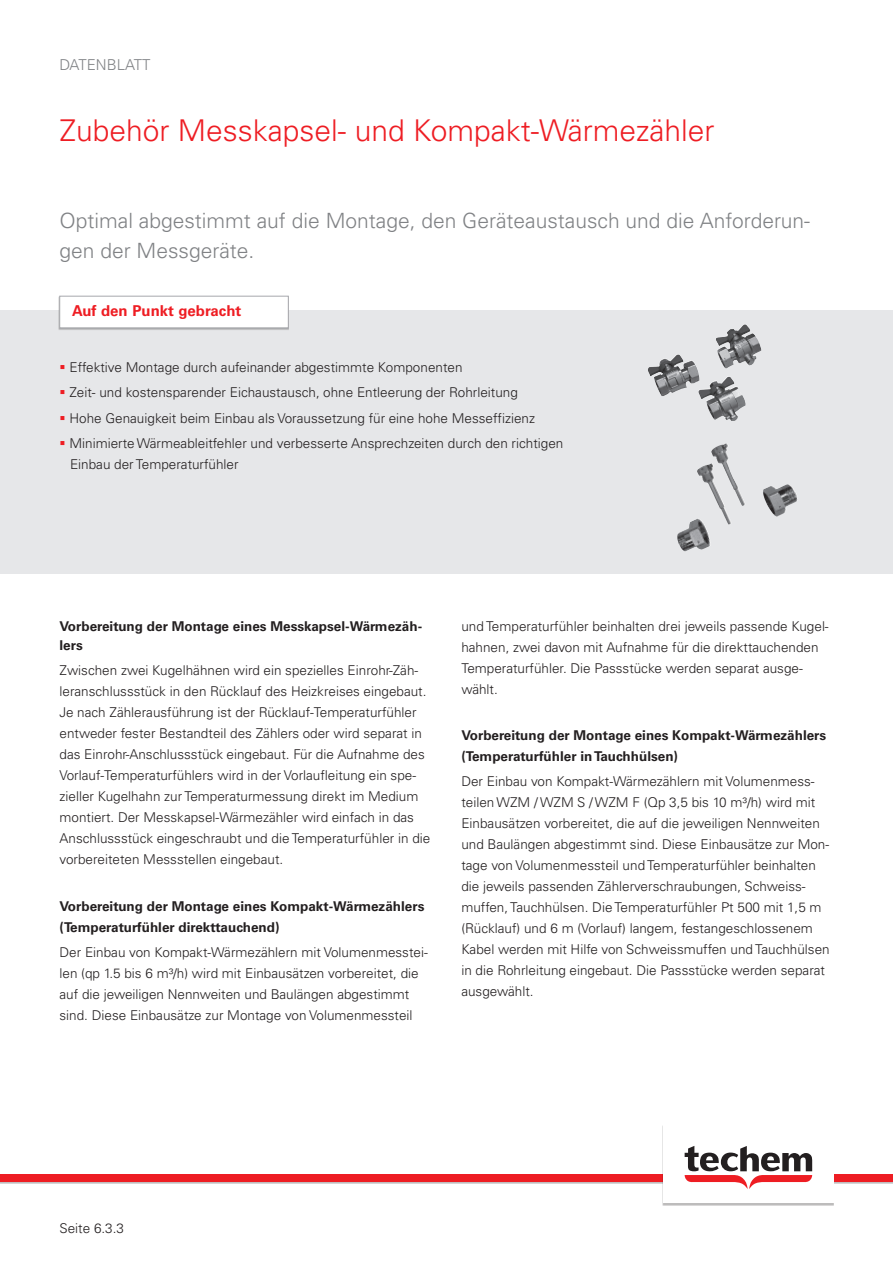
<style>
.page{position:relative;width:893px;height:1263px;background:#fff}
.page>*{position:absolute;margin:0;border:0;box-sizing:border-box;transform-origin:0 0}
.t1{font:300 30px "Univers LT Pro 45";color:#ee1d23}
.t2{font:300 21px/30px "Univers LT Pro 45";color:#808285}
.t3{font:700 15px "Univers LT Pro 65";color:#ee1d23}
.t4{font:300 15px "Univers LT Pro 45";color:#808285}
.t5{font:300 13.5px/21px "Univers LT Pro 45";color:#231f20}
.t6{font:700 13.5px/21px "Univers LT Std";color:#231f20}
.s1{color:#ee1d23}
</style>
<div class="page">
<div style="left:0;top:1175px;width:893px;height:9px;background:#bfbdbe"></div>
<div style="left:0;top:1175px;width:893px;height:7px;background:#ee1d23"></div>
<div style="left:662px;top:1125px;width:172px;height:80px;background:#bdbcbc"></div>
<div style="left:663px;top:1124px;width:170px;height:79px;background:#fff"></div>
<svg style="left:685px;top:1146px;width:127px;height:43px"></svg>
<div style="left:0;top:311px;width:893px;height:263px;background:#e6e7e9"></div>
<div style="left:59px;top:296px;width:230px;height:34px;background:#a9aaad"></div>
<div style="left:60px;top:296px;width:228px;height:32px;background:#fff;border:1px solid #a8a9ad"></div>
<img style="left:648px;top:324px;width:113px;height:97px">
<img style="left:705px;top:443px;width:40px;height:63px">
<p class="t4" style="left:60px;top:56px;width:93px">DATENBLATT</p>
<p class="t1" style="left:60px;top:112px;width:657px">Zubehör Messkapsel- und Kompakt-Wärmezähler</p>
<p class="t2" style="left:60px;top:206px;width:752px">Optimal abgestimmt auf die Montage, den Geräteaustausch und die Anforderun&shy;gen der Messgeräte.</p>
<p class="t3" style="left:72px;top:302px;width:171px">Auf den Punkt gebracht</p>
<p class="t5" style="left:60px;top:357px;width:404px"><span class="s1">▪</span> Effektive Montage durch aufeinander abgestimmte Komponenten</p>
<p class="t5" style="left:60px;top:382px;width:460px"><span class="s1">▪</span> Zeit- und kostensparender Eichaustausch, ohne Entleerung der Rohrleitung</p>
<p class="t5" style="left:60px;top:407px;width:477px"><span class="s1">▪</span> Hohe Genauigkeit beim Einbau als Voraussetzung für eine hohe Messeffizienz</p>
<p class="t5" style="left:70px;top:433px;width:495px;text-indent:-11px"><span class="s1">▪</span> Minimierte Wärmeableitfehler und verbesserte Ansprechzeiten durch den richtigen<br>Einbau der Temperaturfühler</p>
<p class="t6" style="left:60px;top:616px;width:364px;line-height:19.5px">Vorbereitung der Montage eines Messkapsel-Wärmezäh&shy;lers</p>
<p class="t5" style="left:60px;top:660px;width:372px">Zwischen zwei Kugelhähnen wird ein spezielles Einrohr-Zäh&shy;leranschlussstück in den Rücklauf des Heizkreises eingebaut.<br>Je nach Zählerausführung ist der Rücklauf-Temperaturfühler entweder fester Bestandteil des Zählers oder wird separat in das Einrohr-Anschlussstück eingebaut. Für die Aufnahme des Vorlauf-Temperaturfühlers wird in der Vorlaufleitung ein spe&shy;zieller Kugelhahn zur Temperaturmessung direkt im Medium montiert. Der Messkapsel-Wärmezähler wird einfach in das Anschlussstück eingeschraubt und die Temperaturfühler in die vorbereiteten Messstellen eingebaut.</p>
<p class="t6" style="left:60px;top:896px;width:366px">Vorbereitung der Montage eines Kompakt-Wärmezählers (Temperaturfühler direkttauchend)</p>
<p class="t5" style="left:60px;top:942px;width:370px">Der Einbau von Kompakt-Wärmezählern mit Volumenmesstei&shy;len (qp 1.5 bis 6 m³/h) wird mit Einbausätzen vorbereitet, die auf die jeweiligen Nennweiten und Baulängen abgestimmt sind. Diese Einbausätze zur Montage von Volumenmessteil</p>
<p class="t5" style="left:461px;top:615px;width:369px">und Temperaturfühler beinhalten drei jeweils passende Kugel&shy;hahnen, zwei davon mit Aufnahme für die direkttauchenden Temperaturfühler. Die Passstücke werden separat ausge&shy;wählt.</p>
<p class="t6" style="left:461px;top:725px;width:366px">Vorbereitung der Montage eines Kompakt-Wärmezählers (Temperaturfühler in Tauchhülsen)</p>
<p class="t5" style="left:461px;top:771px;width:370px">Der Einbau von Kompakt-Wärmezählern mit Volumenmess&shy;teilen WZM / WZM S / WZM F (Qp 3,5 bis 10 m³/h) wird mit Einbausätzen vorbereitet, die auf die jeweiligen Nennweiten und Baulängen abgestimmt sind. Diese Einbausätze zur Mon&shy;tage von Volumenmessteil und Temperaturfühler beinhalten die jeweils passenden Zählerverschraubungen, Schweiss&shy;muffen, Tauchhülsen. Die Temperaturfühler Pt 500 mit 1,5 m (Rücklauf) und 6 m (Vorlauf) langem, festangeschlossenem Kabel werden mit Hilfe von Schweissmuffen und Tauchhülsen in die Rohrleitung eingebaut. Die Passstücke werden separat ausgewählt.</p>
<p class="t5" style="left:60px;top:1218px;width:66px">Seite 6.3.3</p>
</div>
